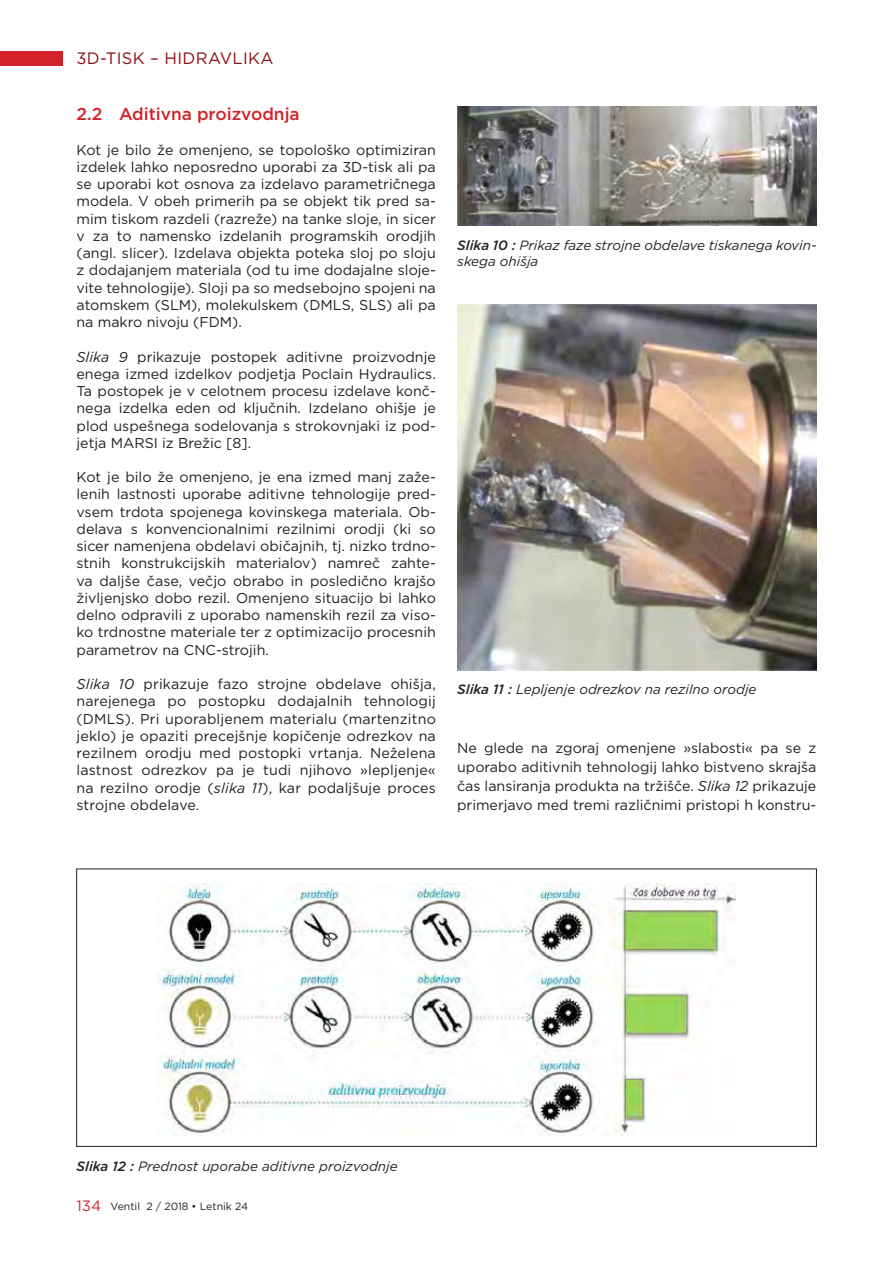
<style>
.page{position:relative;width:893px;height:1263px;background:#fff}
.page>*{position:absolute;margin:0;border:0;box-sizing:border-box;transform-origin:0 0}
.t1{font:500 17.25px "Gotham";color:#d2232a}
.t2{font:16.5px "Gotham";letter-spacing:.02em;color:#8b0e11}
.t3{font:15px "Gotham";color:#d2232a}
.t4{font:14.25px/17.2px "Gotham";color:#231f20;text-align:justify}
.t5{font:italic 13.5px/16.2px "Gotham";color:#231f20}
.t6{font:10.5px "Gotham";color:#231f20}
.s1{font-style:italic}
.s2{font-weight:500}
</style>
<div class="page">
<div style="left:0;top:51px;width:62px;height:14px;background:#d2232a"></div>
<img style="left:457px;top:106px;width:359px;height:120px">
<img style="left:457px;top:305px;width:359px;height:366px">
<img style="left:157px;top:883px;width:579px;height:252px">
<p class="t2" style="left:77px;top:48px;width:198px">3D-TISK – HIDRAVLIKA</p>
<p class="t1" style="left:77px;top:103px;width:225px">2.2 Aditivna proizvodnja</p>
<p class="t4" style="left:77px;top:141px;width:361px">Kot je bilo že omenjeno, se topološko optimiziran izdelek lahko neposredno uporabi za 3D-tisk ali pa se uporabi kot osnova za izdelavo parametričnega modela. V obeh primerih pa se objekt tik pred sa&shy;mim tiskom razdeli (razreže) na tanke sloje, in sicer v za to namensko izdelanih programskih orodjih (angl. slicer). Izdelava objekta poteka sloj po sloju z dodajanjem materiala (od tu ime dodajalne sloje&shy;vite tehnologije). Sloji pa so medsebojno spojeni na atomskem (SLM), molekulskem (DMLS, SLS) ali pa na makro nivoju (FDM).</p>
<p class="t4" style="left:77px;top:348px;width:361px"><span class="s1">Slika 9</span> prikazuje postopek aditivne proizvodnje enega izmed izdelkov podjetja Poclain Hydraulics.<br>Ta postopek je v celotnem procesu izdelave konč&shy;nega izdelka eden od ključnih. Izdelano ohišje je plod uspešnega sodelovanja s strokovnjaki iz pod&shy;jetja MARSI iz Brežic [8].</p>
<p class="t4" style="left:77px;top:468px;width:361px">Kot je bilo že omenjeno, je ena izmed manj zaže&shy;lenih lastnosti uporabe aditivne tehnologije pred&shy;vsem trdota spojenega kovinskega materiala. Ob&shy;delava s konvencionalnimi rezilnimi orodji (ki so sicer namenjena obdelavi običajnih, tj. nizko trdno&shy;stnih konstrukcijskih materialov) namreč zahte&shy;va daljše čase, večjo obrabo in posledično krajšo življenjsko dobo rezil. Omenjeno situacijo bi lahko delno odpravili z uporabo namenskih rezil za viso&shy;ko trdnostne materiale ter z optimizacijo procesnih parametrov na CNC-strojih.</p>
<p class="t4" style="left:77px;top:675px;width:361px"><span class="s1">Slika 10</span> prikazuje fazo strojne obdelave ohišja, narejenega po postopku dodajalnih tehnologij (DMLS). Pri uporabljenem materialu (martenzitno jeklo) je opaziti precejšnje kopičenje odrezkov na rezilnem orodju med postopki vrtanja. Neželena lastnost odrezkov pa je tudi njihovo »lepljenje« na rezilno orodje (<span class="s1">slika 11</span>), kar podaljšuje proces strojne obdelave.</p>
<p class="t5" style="left:457px;top:236px;width:361px"><span class="s2">Slika 10 :</span> Prikaz faze strojne obdelave tiskanega kovin&shy;skega ohišja</p>
<p class="t5" style="left:457px;top:681px;width:301px"><span class="s2">Slika 11 :</span> Lepljenje odrezkov na rezilno orodje</p>
<p class="t4" style="left:457px;top:738px;width:361px;line-height:19px">Ne glede na zgoraj omenjene »slabosti« pa se z uporabo aditivnih tehnologij lahko bistveno skrajša čas lansiranja produkta na tržišče. <span class="s1">Slika 12</span> prikazuje primerjavo med tremi različnimi pristopi h konstru-</p>
<p class="t5" style="left:77px;top:1157px;width:323px"><span class="s2">Slika 12 :</span> Prednost uporabe aditivne proizvodnje</p>
<p class="t3" style="left:77px;top:1196px;width:26px">134</p>
<p class="t6" style="left:111px;top:1199px;width:139px">Ventil 2 / 2018 • Letnik 24</p>
</div>
